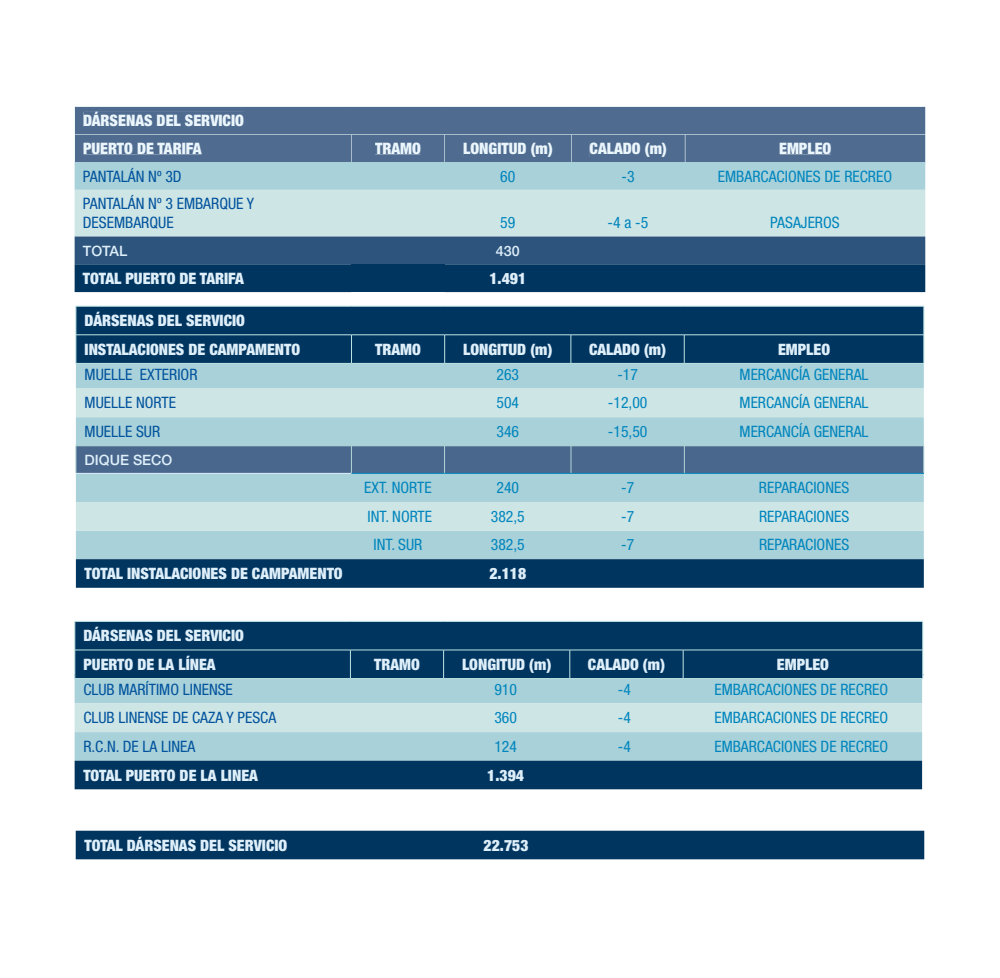
<style>
.page{position:relative;width:1000px;height:978px;background:#fff}
.page>*{position:absolute;margin:0;border:0;box-sizing:border-box;transform-origin:0 0}
.t1{font:condensed 15.75px "Helvetica Neue LT Std";color:#0085bd}
.t2{font:900 condensed 15.75px/28.7px "Helvetica Neue LT Std";color:#deeffa}
.t3{font:condensed 15.75px/18.9px "Helvetica Neue LT Std";color:#01539d}
.t4{font:900 condensed 15.75px/27.8px "Helvetica Neue LT Std";color:#ebf6fc}
.t5{font:500 14.25px "Helvetica Neue LT Std";color:#deeffa}
</style>
<div class="page">
<div style="left:76px;top:831px;width:848px;height:28px;background:#003560"></div>
<div style="left:76px;top:364px;width:847px;height:195px;background:#a9d1d9"></div>
<svg style="left:76px;top:389px;width:847px;height:142px;background:#bbdbdf"></svg>
<div style="left:76px;top:559px;width:847px;height:29px;background:#003560"></div>
<hr style="left:76px;top:473px;width:275px;height:1px;background:#deeffa">
<svg style="left:76px;top:446px;width:848px;height:27px;background:#4a698e"></svg>
<hr style="left:351px;top:473px;width:93px;height:1px;background:#0085bd">
<hr style="left:444px;top:473px;width:127px;height:1px;background:#0085bd">
<hr style="left:571px;top:473px;width:113px;height:1px;background:#0085bd">
<hr style="left:684px;top:473px;width:239px;height:1px;background:#0085bd">
<div style="left:77px;top:307px;width:846px;height:56px;background:#003560"></div>
<hr style="left:76px;top:306px;width:275px;height:1px;background:#bfe4e4">
<hr style="left:351px;top:306px;width:93px;height:1px;background:#bfe4e4">
<hr style="left:444px;top:306px;width:126px;height:1px;background:#bfe4e4">
<hr style="left:570px;top:306px;width:114px;height:1px;background:#bfe4e4">
<hr style="left:684px;top:306px;width:239px;height:1px;background:#bfe4e4">
<hr style="left:76px;top:335px;width:275px;height:1px;background:#bfe4e4">
<hr style="left:351px;top:335px;width:93px;height:1px;background:#bfe4e4">
<hr style="left:444px;top:335px;width:126px;height:1px;background:#bfe4e4">
<hr style="left:570px;top:335px;width:114px;height:1px;background:#bfe4e4">
<hr style="left:684px;top:335px;width:239px;height:1px;background:#bfe4e4">
<svg style="left:76px;top:306px;width:1px;height:57px"></svg>
<svg style="left:351px;top:336px;width:1px;height:27px"></svg>
<hr style="left:76px;top:363px;width:275px;height:1px;background:#bfe4e4">
<svg style="left:444px;top:335px;width:1px;height:28px"></svg>
<hr style="left:351px;top:363px;width:93px;height:1px;background:#bfe4e4">
<svg style="left:570px;top:335px;width:1px;height:28px"></svg>
<hr style="left:444px;top:363px;width:126px;height:1px;background:#bfe4e4">
<svg style="left:683px;top:335px;width:1px;height:28px"></svg>
<hr style="left:570px;top:363px;width:114px;height:1px;background:#bfe4e4">
<hr style="left:684px;top:363px;width:239px;height:1px;background:#bfe4e4">
<svg style="left:923px;top:306px;width:1px;height:57px"></svg>
<div style="left:75px;top:679px;width:846px;height:82px;background:#a9d1d9"></div>
<div style="left:75px;top:703px;width:846px;height:29px;background:#cee5e5"></div>
<div style="left:75px;top:761px;width:846px;height:28px;background:#003560"></div>
<hr style="left:75px;top:621px;width:275px;height:1px;background:#bfe4e4">
<hr style="left:350px;top:621px;width:93px;height:1px;background:#bfe4e4">
<hr style="left:443px;top:621px;width:126px;height:1px;background:#bfe4e4">
<hr style="left:569px;top:621px;width:114px;height:1px;background:#bfe4e4">
<hr style="left:683px;top:621px;width:239px;height:1px;background:#bfe4e4">
<hr style="left:75px;top:678px;width:275px;height:1px;background:#bfe4e4">
<hr style="left:350px;top:678px;width:93px;height:1px;background:#bfe4e4">
<hr style="left:443px;top:678px;width:126px;height:1px;background:#bfe4e4">
<hr style="left:569px;top:678px;width:114px;height:1px;background:#bfe4e4">
<hr style="left:683px;top:678px;width:239px;height:1px;background:#bfe4e4">
<div style="left:74px;top:622px;width:849px;height:56px;background:#003560"></div>
<svg style="left:75px;top:107px;width:851px;height:83px;background:#6f8fa9"></svg>
<div style="left:75px;top:190px;width:850px;height:47px;background:#cee5e5"></div>
<svg style="left:75px;top:237px;width:850px;height:55px;background:#17456f"></svg>
<div style="left:351px;top:264px;width:93px;height:28px;background:#003560"></div>
<p class="t4" style="left:83px;top:107px;width:162px">DÁRSENAS DEL SERVICIO<br>PUERTO DE TARIFA</p>
<p class="t4" style="left:375px;top:134px;width:47px">TRAMO</p>
<p class="t4" style="left:463px;top:134px;width:91px">LONGITUD (m)</p>
<p class="t4" style="left:589px;top:134px;width:79px">CALADO (m)</p>
<p class="t4" style="left:779px;top:134px;width:54px">EMPLEO</p>
<p class="t3" style="left:83px;top:166px;width:100px">PANTALÁN Nº 3D</p>
<p class="t1" style="left:500px;top:167px;width:17px">60</p>
<p class="t1" style="left:621px;top:167px;width:15px">-3</p>
<p class="t1" style="left:717px;top:167px;width:176px">EMBARCACIONES DE RECREO</p>
<p class="t3" style="left:83px;top:194px;width:173px">PANTALÁN Nº 3 EMBARQUE Y<br>DESEMBARQUE</p>
<p class="t1" style="left:500px;top:214px;width:17px">59</p>
<p class="t1" style="left:607px;top:214px;width:42px">-4 a -5</p>
<p class="t1" style="left:770px;top:214px;width:71px">PASAJEROS</p>
<p class="t5" style="left:83px;top:242px;width:46px">TOTAL</p>
<p class="t5" style="left:496px;top:242px;width:25px">430</p>
<p class="t2" style="left:83px;top:264px;width:163px">TOTAL PUERTO DE TARIFA</p>
<p class="t2" style="left:489px;top:264px;width:38px">1.491</p>
<p class="t2" style="left:85px;top:306px;width:217px">DÁRSENAS DEL SERVICIO<br>INSTALACIONES DE CAMPAMENTO</p>
<p class="t2" style="left:375px;top:335px;width:47px">TRAMO</p>
<p class="t2" style="left:463px;top:335px;width:91px">LONGITUD (m)</p>
<p class="t2" style="left:589px;top:335px;width:79px">CALADO (m)</p>
<p class="t2" style="left:777px;top:335px;width:54px">EMPLEO</p>
<p class="t3" style="left:85px;top:365px;width:114px">MUELLE EXTERIOR</p>
<p class="t1" style="left:496px;top:365px;width:24px">263</p>
<p class="t1" style="left:617px;top:365px;width:22px">-17</p>
<p class="t1" style="left:739px;top:365px;width:130px">MERCANCÍA GENERAL</p>
<p class="t3" style="left:85px;top:393px;width:93px">MUELLE NORTE</p>
<p class="t1" style="left:496px;top:394px;width:24px">504</p>
<p class="t1" style="left:607px;top:394px;width:41px">-12,00</p>
<p class="t1" style="left:739px;top:394px;width:130px">MERCANCÍA GENERAL</p>
<p class="t3" style="left:85px;top:422px;width:77px">MUELLE SUR</p>
<p class="t1" style="left:496px;top:422px;width:24px">346</p>
<p class="t1" style="left:607px;top:422px;width:41px">-15,50</p>
<p class="t1" style="left:739px;top:422px;width:130px">MERCANCÍA GENERAL</p>
<p class="t5" style="left:85px;top:451px;width:89px">DIQUE SECO</p>
<p class="t1" style="left:364px;top:479px;width:69px">EXT. NORTE</p>
<p class="t1" style="left:496px;top:479px;width:24px">240</p>
<p class="t1" style="left:621px;top:479px;width:15px">-7</p>
<p class="t1" style="left:758px;top:479px;width:92px">REPARACIONES</p>
<p class="t1" style="left:367px;top:507px;width:66px">INT. NORTE</p>
<p class="t1" style="left:490px;top:507px;width:35px">382,5</p>
<p class="t1" style="left:621px;top:507px;width:15px">-7</p>
<p class="t1" style="left:758px;top:507px;width:92px">REPARACIONES</p>
<p class="t1" style="left:373px;top:536px;width:50px">INT. SUR</p>
<p class="t1" style="left:490px;top:536px;width:35px">382,5</p>
<p class="t1" style="left:621px;top:536px;width:15px">-7</p>
<p class="t1" style="left:758px;top:536px;width:92px">REPARACIONES</p>
<p class="t2" style="left:85px;top:559px;width:259px">TOTAL INSTALACIONES DE CAMPAMENTO</p>
<p class="t2" style="left:489px;top:559px;width:38px">2.118</p>
<p class="t2" style="left:83px;top:621px;width:162px">DÁRSENAS DEL SERVICIO<br>PUERTO DE LA LÍNEA</p>
<p class="t2" style="left:374px;top:650px;width:47px">TRAMO</p>
<p class="t2" style="left:462px;top:650px;width:91px">LONGITUD (m)</p>
<p class="t2" style="left:587px;top:650px;width:79px">CALADO (m)</p>
<p class="t2" style="left:776px;top:650px;width:54px">EMPLEO</p>
<p class="t3" style="left:83px;top:680px;width:151px">CLUB MARÍTIMO LINENSE</p>
<p class="t1" style="left:494px;top:680px;width:24px">910</p>
<p class="t1" style="left:617px;top:680px;width:15px">-4</p>
<p class="t1" style="left:714px;top:680px;width:175px">EMBARCACIONES DE RECREO</p>
<p class="t3" style="left:83px;top:708px;width:194px">CLUB LINENSE DE CAZA Y PESCA</p>
<p class="t1" style="left:494px;top:709px;width:24px">360</p>
<p class="t1" style="left:617px;top:709px;width:15px">-4</p>
<p class="t1" style="left:714px;top:709px;width:175px">EMBARCACIONES DE RECREO</p>
<p class="t3" style="left:83px;top:737px;width:113px">R.C.N. DE LA LINEA</p>
<p class="t1" style="left:494px;top:737px;width:24px">124</p>
<p class="t1" style="left:617px;top:737px;width:15px">-4</p>
<p class="t1" style="left:714px;top:737px;width:175px">EMBARCACIONES DE RECREO</p>
<p class="t2" style="left:83px;top:760px;width:176px">TOTAL PUERTO DE LA LINEA</p>
<p class="t2" style="left:487px;top:760px;width:38px">1.394</p>
<p class="t2" style="left:84px;top:830px;width:204px">TOTAL DÁRSENAS DEL SERVICIO</p>
<p class="t2" style="left:483px;top:830px;width:46px">22.753</p>
</div>
